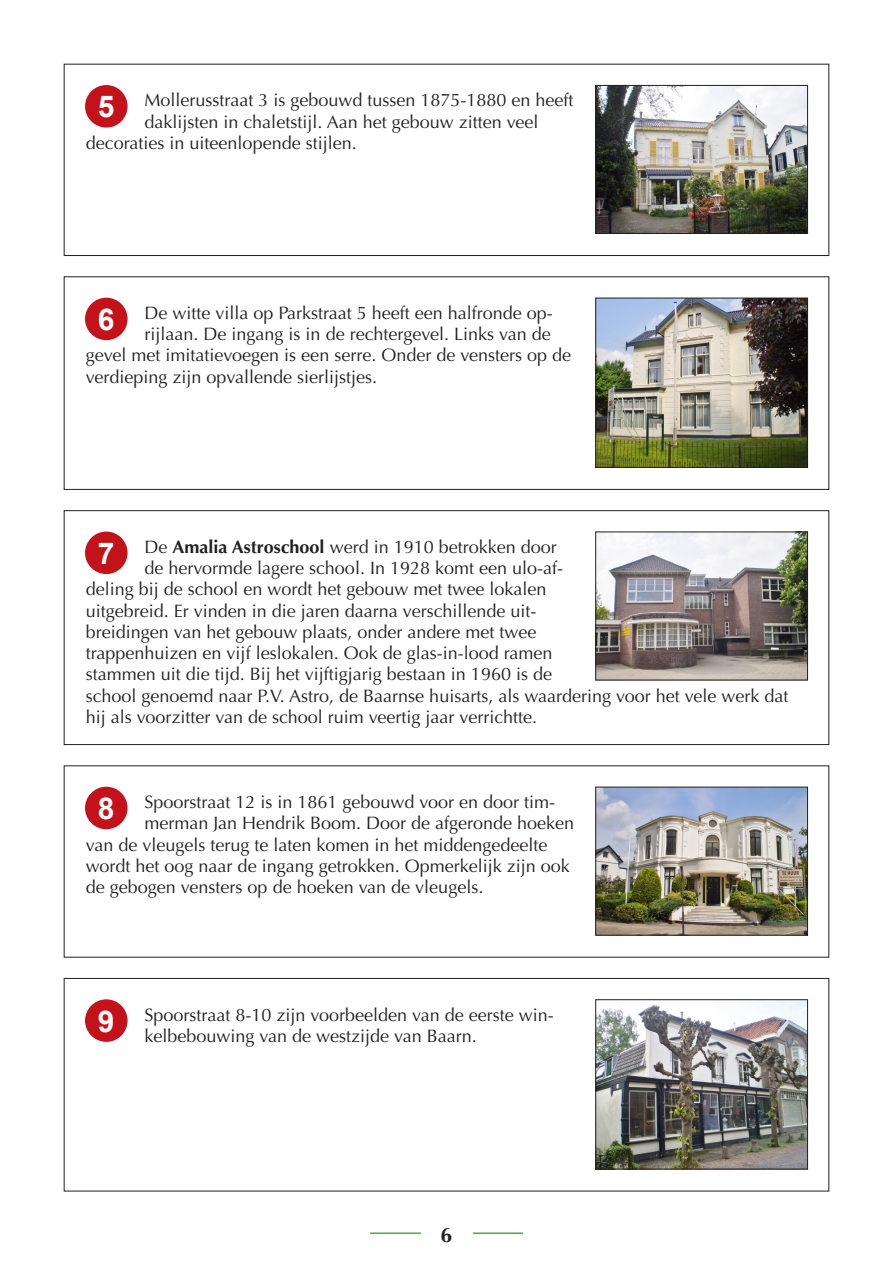
<style>
.page{position:relative;width:893px;height:1263px;background:#fff}
.page>*{position:absolute;margin:0;border:0;box-sizing:border-box;transform-origin:0 0}
.Nummer_diap_objectomschrijving{font:700 30px "Arial";color:#fff}
.t1{font:700 21px "Optima";color:#231f20}
.Objectomschrijving{font:18px/21.3px "Optima";color:#231f20}
.s1{font-weight:700}
</style>
<div class="page">
<hr style="left:370px;top:1232px;width:153px;height:2px;background:#3ab54a">
<div style="left:421px;top:1199px;width:51px;height:43px;background:#fff"></div>
<div style="left:64px;top:64px;width:765px;height:192px;border:1px solid #231f20"></div>
<img style="left:597px;top:87px;width:209px;height:145px">
<div style="left:595px;top:85px;width:213px;height:149px;border:1px solid #231f20"></div>
<div style="left:86px;top:86px;width:41px;height:41px;background:#c4121a;border-radius:50%"></div>
<div style="left:85px;top:85px;width:43px;height:43px;border:2px solid #c4121a;border-radius:50%"></div>
<div style="left:64px;top:276px;width:765px;height:214px;border:1px solid #231f20"></div>
<img style="left:597px;top:300px;width:209px;height:166px">
<div style="left:595px;top:298px;width:213px;height:170px;border:1px solid #231f20"></div>
<div style="left:86px;top:298px;width:41px;height:41px;background:#c4121a;border-radius:50%"></div>
<div style="left:85px;top:298px;width:43px;height:42px;border:2px solid #c4121a;border-radius:50%"></div>
<div style="left:64px;top:510px;width:765px;height:235px;border:1px solid #231f20"></div>
<img style="left:597px;top:533px;width:209px;height:145px">
<div style="left:595px;top:531px;width:213px;height:149px;border:1px solid #231f20"></div>
<div style="left:86px;top:532px;width:41px;height:41px;background:#c4121a;border-radius:50%"></div>
<div style="left:85px;top:531px;width:43px;height:43px;border:2px solid #c4121a;border-radius:50%"></div>
<img style="left:597px;top:789px;width:209px;height:144px">
<div style="left:595px;top:787px;width:213px;height:148px;border:1px solid #231f20"></div>
<div style="left:86px;top:787px;width:41px;height:41px;background:#c4121a;border-radius:50%"></div>
<div style="left:85px;top:787px;width:43px;height:42px;border:2px solid #c4121a;border-radius:50%"></div>
<div style="left:64px;top:978px;width:765px;height:213px;border:1px solid #231f20"></div>
<img style="left:597px;top:1001px;width:209px;height:166px">
<div style="left:595px;top:999px;width:213px;height:170px;border:1px solid #231f20"></div>
<div style="left:86px;top:1000px;width:41px;height:41px;background:#c4121a;border-radius:50%"></div>
<div style="left:85px;top:999px;width:43px;height:43px;border:2px solid #c4121a;border-radius:50%"></div>
<p class="Objectomschrijving" style="left:145px;top:90px;width:430px">Mollerusstraat 3 is gebouwd tussen 1875-1880 en heeft</p>
<p class="Objectomschrijving" style="left:145px;top:111px;width:395px">daklijsten in chaletstijl. Aan het gebouw zitten veel</p>
<p class="Objectomschrijving" style="left:86px;top:132px;width:272px">decoraties in uiteenlopende stijlen.</p>
<p class="Nummer_diap_objectomschrijving" style="left:98px;top:87px;width:18px">5</p>
<p class="Objectomschrijving" style="left:145px;top:302px;width:410px">De witte villa op Parkstraat 5 heeft een halfronde op-</p>
<p class="Objectomschrijving" style="left:145px;top:324px;width:408px">rijlaan. De ingang is in de rechtergevel. Links van de</p>
<p class="Objectomschrijving" style="left:86px;top:345px;width:487px">gevel met imitatievoegen is een serre. Onder de vensters op de</p>
<p class="Objectomschrijving" style="left:86px;top:366px;width:293px">verdieping zijn opvallende sierlijstjes.</p>
<p class="Nummer_diap_objectomschrijving" style="left:98px;top:300px;width:18px">6</p>
<p class="Objectomschrijving" style="left:145px;top:536px;width:414px">De <span class="s1">Amalia Astroschool</span> werd in 1910 betrokken door</p>
<p class="Objectomschrijving" style="left:145px;top:558px;width:420px">de hervormde lagere school. In 1928 komt een ulo-af-</p>
<p class="Objectomschrijving" style="left:86px;top:579px;width:462px">deling bij de school en wordt het gebouw met twee lokalen</p>
<p class="Objectomschrijving" style="left:86px;top:600px;width:452px">uitgebreid. Er vinden in die jaren daarna verschillende uit-</p>
<p class="Objectomschrijving" style="left:86px;top:621px;width:452px">breidingen van het gebouw plaats, onder andere met twee</p>
<p class="Objectomschrijving" style="left:86px;top:643px;width:468px">trappenhuizen en vijf leslokalen. Ook de glas-in-lood ramen</p>
<p class="Objectomschrijving" style="left:86px;top:664px;width:468px">stammen uit die tijd. Bij het vijftigjarig bestaan in 1960 is de</p>
<p class="Objectomschrijving" style="left:86px;top:685px;width:704px">school genoemd naar P.V. Astro, de Baarnse huisarts, als waardering voor het vele werk dat</p>
<p class="Objectomschrijving" style="left:86px;top:706px;width:453px">hij als voorzitter van de school ruim veertig jaar verrichtte.</p>
<p class="Nummer_diap_objectomschrijving" style="left:98px;top:533px;width:18px">7</p>
<p class="Objectomschrijving" style="left:145px;top:791px;width:412px">Spoorstraat 12 is in 1861 gebouwd voor en door tim-</p>
<p class="Objectomschrijving" style="left:145px;top:813px;width:431px">merman Jan Hendrik Boom. Door de afgeronde hoeken</p>
<p class="Objectomschrijving" style="left:86px;top:834px;width:463px">van de vleugels terug te laten komen in het middengedeelte</p>
<p class="Objectomschrijving" style="left:86px;top:855px;width:485px">wordt het oog naar de ingang getrokken. Opmerkelijk zijn ook</p>
<p class="Objectomschrijving" style="left:86px;top:876px;width:399px">de gebogen vensters op de hoeken van de vleugels.</p>
<p class="Nummer_diap_objectomschrijving" style="left:98px;top:788px;width:18px">8</p>
<p class="Nummer_diap_objectomschrijving" style="left:98px;top:1001px;width:18px">9</p>
<p class="Objectomschrijving" style="left:145px;top:1004px;width:411px">Spoorstraat 8-10 zijn voorbeelden van de eerste win&shy;kelbebouwing van de westzijde van Baarn.</p>
<p class="t1" style="left:441px;top:1222px;width:13px">6</p>
</div>
